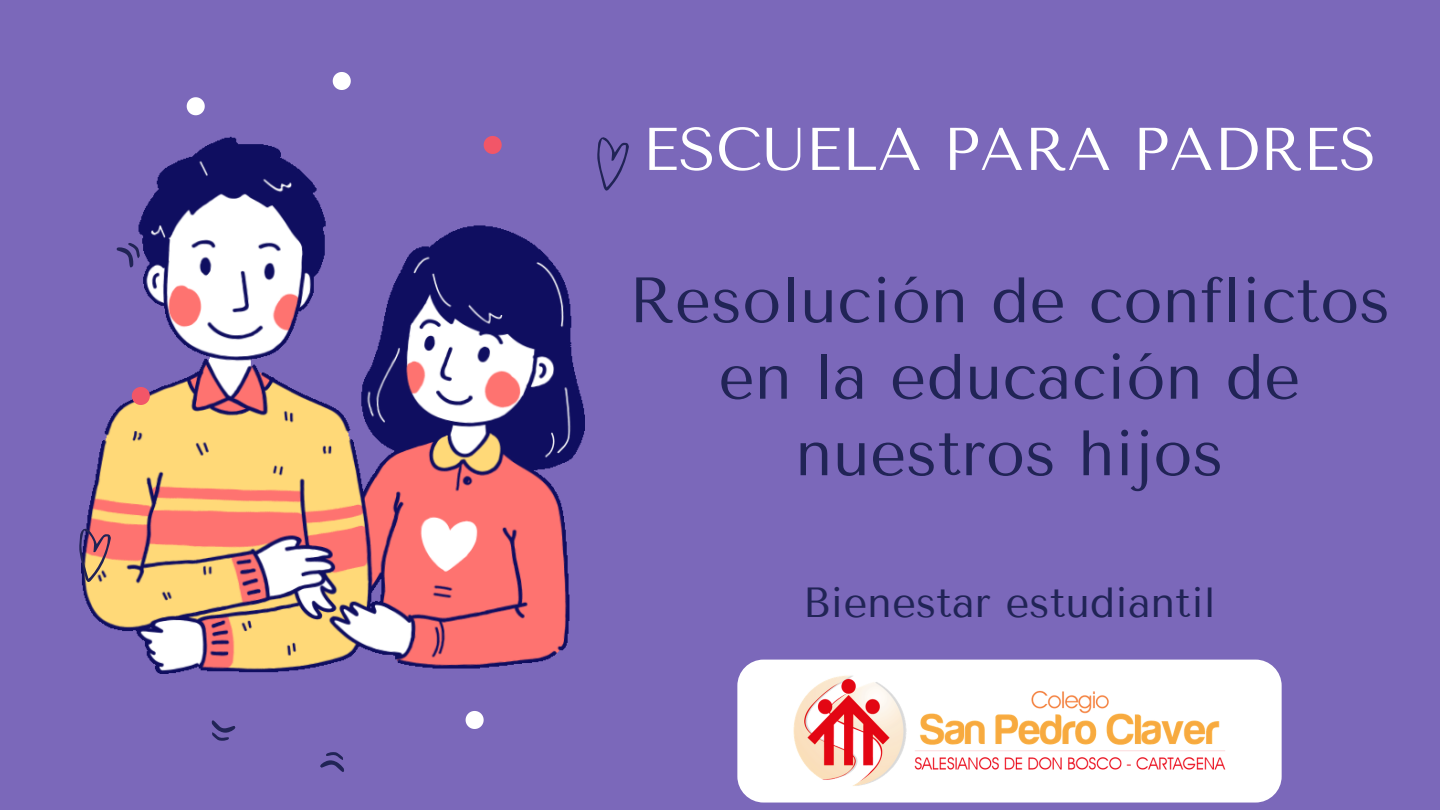
<style>
.page{position:relative;width:1440px;height:810px;background:#7b68ba}
.page>*{position:absolute;margin:0;border:0;box-sizing:border-box;transform-origin:0 0}
.t1{font:64px/76.5px "Tenor Sans";color:#212456;text-align:center}
.t2{font:60.2px "Tenor Sans";color:#fff}
.t3{font:42px "Tenor Sans";color:#212456}
</style>
<div class="page">
<img style="left:82px;top:136px;width:502px;height:538px">
<svg style="left:484px;top:136px;width:18px;height:18px"></svg>
<svg style="left:187px;top:97px;width:18px;height:18px"></svg>
<svg style="left:466px;top:711px;width:18px;height:18px"></svg>
<svg style="left:333px;top:72px;width:18px;height:18px"></svg>
<svg style="left:132px;top:387px;width:18px;height:18px"></svg>
<svg style="left:79px;top:527px;width:32px;height:56px;background:#ad7771"></svg>
<svg style="left:597px;top:137px;width:32px;height:54px"></svg>
<svg style="left:320px;top:752px;width:24px;height:20px"></svg>
<svg style="left:211px;top:720px;width:25px;height:21px"></svg>
<svg style="left:116px;top:242px;width:24px;height:26px"></svg>
<div style="left:737px;top:660px;width:545px;height:143px;background:#fff;border-radius:26px"></div>
<img style="left:764px;top:659px;width:490px;height:144px">
<p class="t2" style="left:642px;top:115px;width:736px">ESCUELA PARA PADRES</p>
<p class="t1" style="left:629px;top:263px;width:763px">Resolución de conflictos en la educación de nuestros hijos</p>
<p class="t3" style="left:803px;top:578px;width:415px">Bienestar estudiantil</p>
</div>
